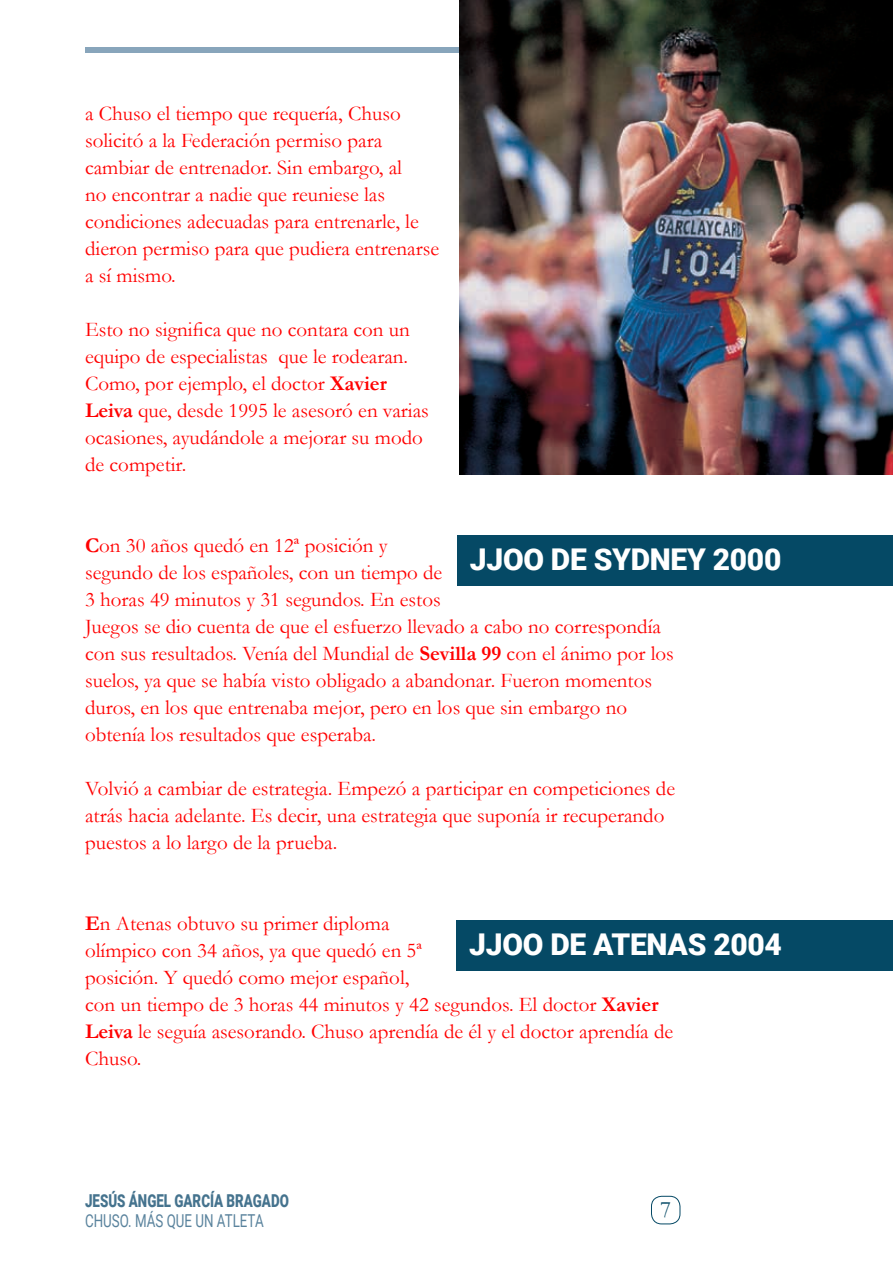
<style>
.page{position:relative;width:893px;height:1263px;background:#fff}
.page>*{position:absolute;margin:0;border:0;box-sizing:border-box;transform-origin:0 0}
.t1{font:900 30px "Roboto";letter-spacing:-.01em;color:#fff}
.t2{font:23.55px "Garamond";color:#054965}
.t3{font:21px/27px "Garamond";color:#f00}
.t4{font:900 17.85px "Roboto";color:#45738e;scale:.75 1}
.t5{font:17.85px "Roboto";color:#5a839d;scale:.75 1}
.s1{font-weight:700}
</style>
<div class="page">
<div style="left:651px;top:1196px;width:29px;height:28px;border:1px solid #054965;border-radius:10px"></div>
<div style="left:85px;top:47px;width:595px;height:5px;background:#88a5bb"></div>
<div style="left:456px;top:921px;width:437px;height:50px;background:#054965"></div>
<img style="left:459px;top:0;width:434px;height:474px">
<div style="left:457px;top:536px;width:436px;height:50px;background:#054965"></div>
<p class="t3" style="left:85px;top:102px;width:356px">a Chuso el tiempo que requería, Chuso solicitó a la Federación permiso para cambiar de entrenador. Sin embargo, al<br>no encontrar a nadie que reuniese las condiciones adecuadas para entrenarle, le dieron permiso para que pudiera entrenarse a sí mismo.</p>
<p class="t3" style="left:85px;top:316px;width:345px">Esto no significa que no contara con un equipo de especialistas que le rodearan.<br>Como, por ejemplo, el doctor <span class="s1">Xavier Leiva</span> que, desde 1995 le asesoró en varias ocasiones, ayudándole a mejorar su modo de competir.</p>
<p class="t3" style="left:85px;top:534px;width:590px"><span class="s1">C</span>on 30 años quedó en 12ª posición y<br>segundo de los españoles, con un tiempo de<br>3 horas 49 minutos y 31 segundos. En estos<br>Juegos se dio cuenta de que el esfuerzo llevado a cabo no correspondía con sus resultados. Venía del Mundial de <span class="s1">Sevilla 99</span> con el ánimo por los suelos, ya que se había visto obligado a abandonar. Fueron momentos duros, en los que entrenaba mejor, pero en los que sin embargo no obtenía los resultados que esperaba.</p>
<p class="t3" style="left:85px;top:777px;width:591px">Volvió a cambiar de estrategia. Empezó a participar en competiciones de atrás hacia adelante. Es decir, una estrategia que suponía ir recuperando puestos a lo largo de la prueba.</p>
<h1 class="t1" style="left:470px;top:548px;width:313px">JJOO DE SYDNEY 2000</h1>
<p class="t3" style="left:85px;top:912px;width:590px"><span class="s1">E</span>n Atenas obtuvo su primer diploma<br>olímpico con 34 años, ya que quedó en 5ª<br>posición. Y quedó como mejor español,<br>con un tiempo de 3 horas 44 minutos y 42 segundos. El doctor <span class="s1">Xavier Leiva</span> le seguía asesorando. Chuso aprendía de él y el doctor aprendía de Chuso.</p>
<h1 class="t1" style="left:469px;top:933px;width:314px">JJOO DE ATENAS 2004</h1>
<p class="t4" style="left:85px;top:1194px;width:273px">JESÚS ÁNGEL GARCÍA BRAGADO</p>
<p class="t5" style="left:85px;top:1213px;width:240px">CHUSO. MÁS QUE UN ATLETA</p>
<p class="t2" style="left:660px;top:1201px;width:13px">7</p>
</div>
